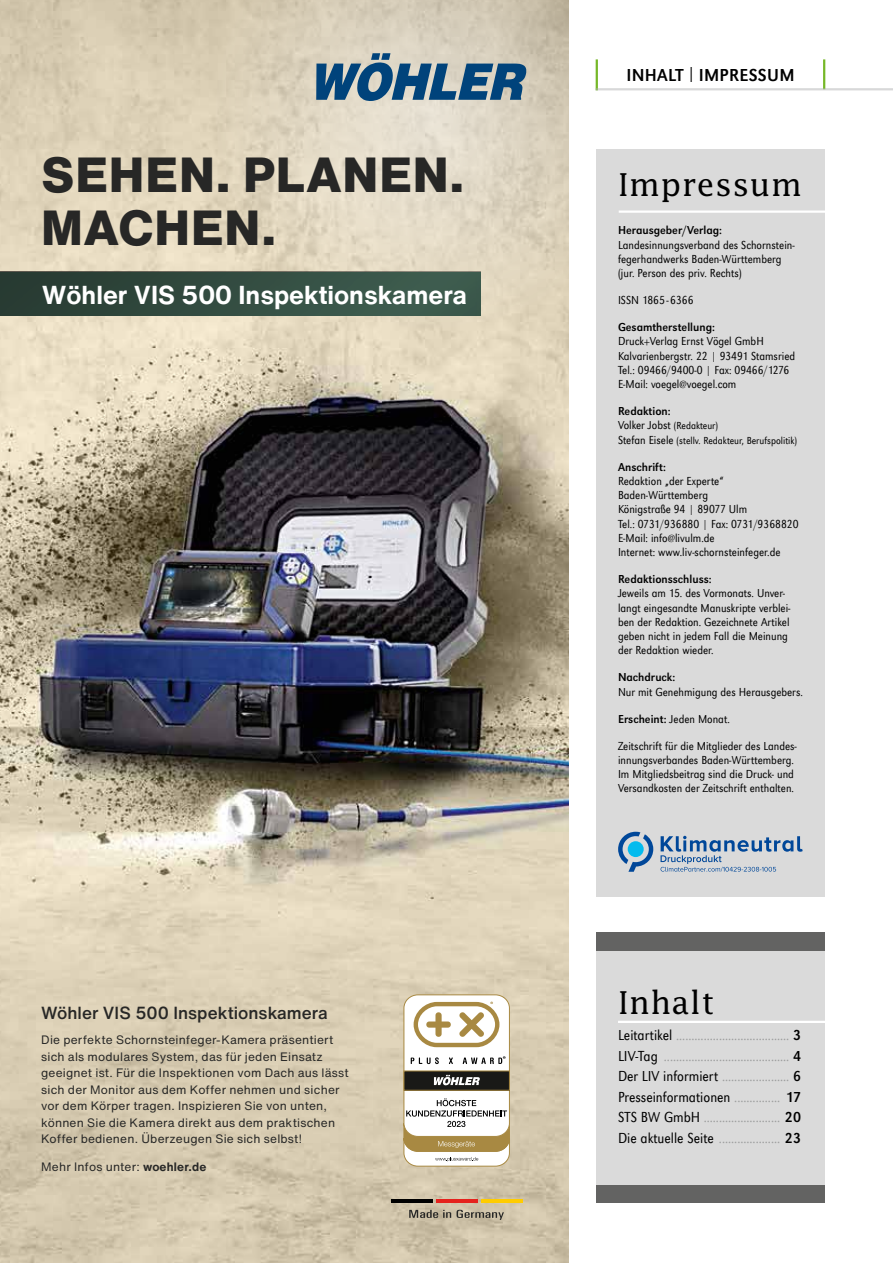
<style>
.page{position:relative;width:893px;height:1263px;background:#fff}
.page>*{position:absolute;margin:0;border:0;box-sizing:border-box;transform-origin:0 0}
.t1{font:800 48.45px/52.9px "Helvetica Now Text";letter-spacing:.02em;color:#272726}
.t2{font:31.5px "Lucida Std";letter-spacing:.02em;color:#000}
.t3{font:700 25.5px "Helvetica Now Text";color:#fff}
.t4{font:condensed 18px "EXPERTEURW Grot T";letter-spacing:.015em;color:#000}
.t5{font:500 17.25px "Helvetica Now Text";color:#272726}
.t6{font:300 15px/20.5px "EXPERTEURW Grot T Extracond";color:#9c9d9d;text-align:justify}
.t7{font:300 12px/14.2px "EXPERTEURW Grot T Extracond";color:#000}
.t8{font:12px/16.5px "Helvetica Now Text";letter-spacing:.015em;color:#272726}
.t9{font:condensed 12px "EXPERTEURW Grot T";color:#000}
.t10{font:300 10.5px "EXPERTEURW Grot T Extracond";color:#000}
.s1{font-weight:700}
.s2{font-size:10.5px}
.s3{font-size:12px}
.s4{font-family:"EXPERTEURW Grot T";font-weight:400;font-stretch:condensed}
.s5{color:#000}
.s6{font-family:"EXPERTEURW Grot T";font-weight:400;font-stretch:condensed;color:#000}
</style>
<div class="page">
<hr style="left:596px;top:59px;width:2px;height:31px;background:#76b828">
<hr style="left:823px;top:59px;width:2px;height:30px;background:#76b828">
<hr style="left:595px;top:88px;width:298px;height:2px;background:#b1b2b3">
<div style="left:597px;top:149px;width:228px;height:747px;background:#dadada"></div>
<hr style="left:619px;top:210px;width:229px;height:3px;background:#fff">
<svg style="left:618px;top:832px;width:35px;height:40px"></svg>
<svg style="left:660px;top:836px;width:143px;height:36px"></svg>
<img style="left:0;top:0;width:568px;height:1263px">
<svg style="left:199px;top:0;width:369px;height:344px;background:#ddd3be"></svg>
<svg style="left:316px;top:53px;width:210px;height:48px;background:#6c8a9e"></svg>
<img style="left:0;top:272px;width:480px;height:43px">
<hr style="left:391px;top:1199px;width:42px;height:3px;background:#000">
<hr style="left:436px;top:1199px;width:42px;height:3px;background:#e5221d">
<hr style="left:481px;top:1199px;width:41px;height:3px;background:#fc0">
<svg style="left:409px;top:1210px;width:95px;height:10px"></svg>
<div style="left:404px;top:995px;width:105px;height:141px;background:#fff;border-radius:14px"></div>
<div style="left:403px;top:994px;width:107px;height:143px;border:1px solid #a88942;border-radius:14px"></div>
<svg style="left:411px;top:1057px;width:28px;height:7px"></svg>
<svg style="left:449px;top:1057px;width:4px;height:7px"></svg>
<svg style="left:463px;top:1056px;width:43px;height:8px"></svg>
<svg style="left:414px;top:1002px;width:85px;height:45px"></svg>
<div style="left:404px;top:1071px;width:105px;height:19px;background:#191917"></div>
<div style="left:403px;top:1070px;width:107px;height:21px;border:1px solid #a88942"></div>
<svg style="left:434px;top:1075px;width:46px;height:10px"></svg>
<svg style="left:403px;top:1098px;width:107px;height:69px"></svg>
<div style="left:597px;top:1184px;width:228px;height:18px;background:#636362"></div>
<div style="left:597px;top:950px;width:228px;height:234px;background:#dadada"></div>
<hr style="left:618px;top:1021px;width:229px;height:2px;background:#fff">
<div style="left:597px;top:932px;width:228px;height:18px;background:#636362"></div>
<h1 class="t1" style="left:41px;top:147px;width:425px">SEHEN. PLANEN.<br>MACHEN.</h1>
<h3 class="t3" style="left:42px;top:275px;width:427px">Wöhler VIS 500 Inspektionskamera</h3>
<h3 class="t5" style="left:41px;top:1000px;width:288px">Wöhler VIS 500 Inspektionskamera</h3>
<p class="t8" style="left:41px;top:1031px;width:309px">Die perfekte Schornsteinfeger-Kamera präsentiert sich als modulares System, das für jeden Einsatz geeignet ist. Für die Inspektionen vom Dach aus lässt sich der Monitor aus dem Koffer nehmen und sicher vor dem Körper tragen. Inspizieren Sie von unten, können Sie die Kamera direkt aus dem praktischen Koffer bedienen. Überzeugen Sie sich selbst!</p>
<p class="t8" style="left:41px;top:1158px;width:167px">Mehr Infos unter: <span class="s1">woehler.de</span></p>
<h3 class="t4" style="left:626px;top:65px;width:170px">INHALT | IMPRESSUM</h3>
<h2 class="t2" style="left:618px;top:165px;width:185px">Impressum</h2>
<p class="t9" style="left:618px;top:223px;width:106px">Herausgeber/Verlag:</p>
<p class="t7" style="left:618px;top:237px;width:178px">Landesinnungsverband des Schornstein&shy;fegerhandwerks Baden-Württemberg (jur. Person des priv. Rechts)</p>
<p class="t7" style="left:618px;top:293px;width:77px">ISSN 1865 - 6366</p>
<p class="t9" style="left:618px;top:320px;width:98px">Gesamtherstellung:</p>
<p class="t7" style="left:618px;top:334px;width:179px">Druck+Verlag Ernst Vögel GmbH Kalvarienbergstr. 22 | 93491 Stamsried Tel.: 09466/9400-0 | Fax: 09466/1276<br>E-Mail: voegel@voegel.com</p>
<p class="t9" style="left:618px;top:404px;width:54px">Redaktion:</p>
<p class="t7" style="left:618px;top:418px;width:102px">Volker Jobst <span class="s2">(Redakteur)</span></p>
<p class="t10" style="left:618px;top:434px;width:181px"><span class="s3">Stefan Eisele</span> (stellv. Redakteur, Berufspolitik)</p>
<p class="t9" style="left:618px;top:460px;width:49px">Anschrift:</p>
<p class="t7" style="left:618px;top:474px;width:182px">Redaktion „der Experte“<br>Baden-Württemberg<br>Königstraße 94 | 89077 Ulm<br>Tel.: 0731/936880 | Fax: 0731/9368820<br>E-Mail: info@livulm.de<br>Internet: www.liv-schornsteinfeger.de</p>
<p class="t9" style="left:618px;top:572px;width:95px">Redaktionsschluss:</p>
<p class="t7" style="left:618px;top:586px;width:174px">Jeweils am 15. des Vormonats. Unver&shy;langt eingesandte Manuskripte verblei&shy;ben der Redaktion. Gezeichnete Artikel geben nicht in jedem Fall die Meinung der Redaktion wieder.</p>
<p class="t9" style="left:618px;top:670px;width:59px">Nachdruck:</p>
<p class="t7" style="left:618px;top:684px;width:186px">Nur mit Genehmigung des Herausgebers.</p>
<p class="t7" style="left:618px;top:711px;width:113px"><span class="s4">Erscheint:</span> Jeden Monat.</p>
<p class="t7" style="left:618px;top:738px;width:180px">Zeitschrift für die Mitglieder des Landes&shy;innungsverbandes Baden-Württemberg.<br>Im Mitgliedsbeitrag sind die Druck- und Versandkosten der Zeitschrift enthalten.</p>
<h2 class="t2" style="left:618px;top:983px;width:98px">Inhalt</h2>
<p class="t6" style="left:618px;top:1025px;width:185px"><span class="s5">Leitartikel</span> ..................................... <span class="s6">3<br></span><span class="s5">LIV-Tag</span> ......................................... <span class="s6">4<br></span><span class="s5">Der LIV informiert</span> ...................... <span class="s6">6<br></span><span class="s5">Presseinformationen</span> ............... <span class="s6">17<br></span><span class="s5">STS BW GmbH</span> ......................... <span class="s6">20<br></span><span class="s5">Die aktuelle Seite</span> .................... <span class="s6">23</span></p>
</div>
